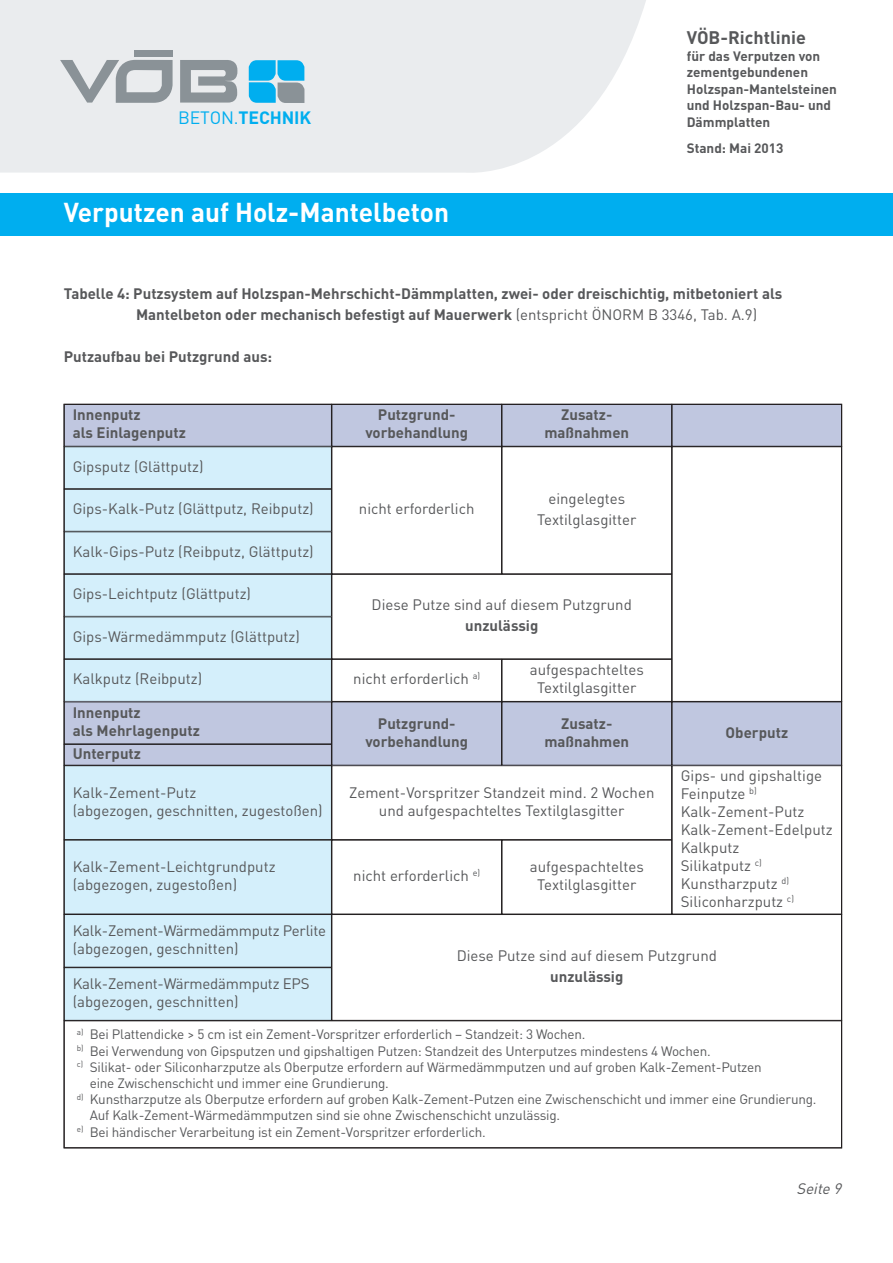
<style>
.page{position:relative;width:893px;height:1263px;background:#fff}
.page>*{position:absolute;margin:0;border:0;box-sizing:border-box;transform-origin:0 0}
.t1{font:700 27px "DINOT";color:#fff}
.t2{font:700 18px "DINOT";color:#57585a}
.t3{font:700 17.7px "DINOT";letter-spacing:-.01em;color:#00aeef}
.t4{font:15px/18px "DINOT";color:#57585a}
.t5{font:700 15px/18px "DINOT";color:#57585a;text-align:center}
.t6{font:italic 15px "DINOT";color:#57585a}
.t7{font:13.5px "DINOT";letter-spacing:-.015em;color:#57585a}
.t8{font:700 13.5px/16.5px "DINOT";color:#57585a}
.s1{font-weight:400}
</style>
<div class="page">
<svg style="left:0;top:0;width:646px;height:173px;background:#ebedef"></svg>
<div style="left:134px;top:51px;width:38px;height:6px;background:#8a9297"></div>
<svg style="left:180px;top:60px;width:59px;height:43px;background:#a4aaae"></svg>
<svg style="left:60px;top:60px;width:113px;height:43px;background:#babfc3"></svg>
<svg style="left:249px;top:60px;width:55px;height:43px;background:#3bafdb"></svg>
<div style="left:0;top:193px;width:893px;height:43px;background:#00aeef"></div>
<div style="left:64px;top:404px;width:267px;height:42px;background:#c0c7e0"></div>
<div style="left:332px;top:404px;width:170px;height:42px;background:#c0c7e0"></div>
<div style="left:502px;top:404px;width:170px;height:42px;background:#c0c7e0"></div>
<div style="left:672px;top:404px;width:170px;height:42px;background:#c0c7e0"></div>
<div style="left:64px;top:447px;width:267px;height:42px;background:#d4effb"></div>
<div style="left:64px;top:446px;width:268px;height:43px;border:1px solid #231f20"></div>
<div style="left:64px;top:489px;width:267px;height:42px;background:#d4effb"></div>
<div style="left:64px;top:489px;width:268px;height:42px;border:1px solid #231f20"></div>
<div style="left:64px;top:532px;width:267px;height:42px;background:#d4effb"></div>
<div style="left:64px;top:574px;width:267px;height:42px;background:#d4effb"></div>
<div style="left:64px;top:574px;width:268px;height:43px;border:1px solid #231f20"></div>
<div style="left:64px;top:617px;width:267px;height:42px;background:#d4effb"></div>
<div style="left:64px;top:659px;width:267px;height:42px;background:#d4effb"></div>
<div style="left:64px;top:659px;width:268px;height:43px;border:1px solid #231f20"></div>
<div style="left:64px;top:702px;width:267px;height:42px;background:#c0c7e0"></div>
<div style="left:64px;top:744px;width:267px;height:21px;background:#c0c7e0"></div>
<div style="left:64px;top:744px;width:268px;height:21px;border:1px solid #231f20"></div>
<div style="left:64px;top:766px;width:267px;height:74px;background:#d4effb"></div>
<div style="left:64px;top:765px;width:268px;height:75px;border:1px solid #231f20"></div>
<div style="left:332px;top:765px;width:340px;height:75px;border:1px solid #231f20"></div>
<div style="left:64px;top:840px;width:267px;height:74px;background:#d4effb"></div>
<div style="left:64px;top:914px;width:267px;height:53px;background:#d4effb"></div>
<div style="left:64px;top:914px;width:268px;height:53px;border:1px solid #231f20"></div>
<div style="left:64px;top:968px;width:267px;height:52px;background:#d4effb"></div>
<div style="left:64px;top:967px;width:268px;height:53px;border:1px solid #231f20"></div>
<div style="left:332px;top:702px;width:170px;height:63px;background:#c0c7e0"></div>
<div style="left:672px;top:765px;width:170px;height:149px;border:1px solid #231f20"></div>
<div style="left:332px;top:914px;width:510px;height:106px;border:1px solid #231f20"></div>
<div style="left:502px;top:702px;width:170px;height:63px;background:#c0c7e0"></div>
<div style="left:672px;top:702px;width:170px;height:63px;background:#c0c7e0"></div>
<div style="left:332px;top:446px;width:170px;height:128px;border:1px solid #231f20"></div>
<div style="left:332px;top:574px;width:340px;height:85px;border:1px solid #231f20"></div>
<div style="left:332px;top:659px;width:170px;height:43px;border:1px solid #231f20"></div>
<div style="left:502px;top:659px;width:170px;height:43px;border:1px solid #231f20"></div>
<div style="left:502px;top:446px;width:170px;height:128px;border:1px solid #231f20"></div>
<div style="left:672px;top:446px;width:170px;height:256px;border:1px solid #231f20"></div>
<p class="t3" style="left:178px;top:111px;width:134px"><span class="s1">BETON.</span>TECHNIK</p>
<h1 class="t1" style="left:64px;top:203px;width:387px">Verputzen auf Holz-Mantelbeton</h1>
<p class="t2" style="left:687px;top:31px;width:121px">VÖB-Richtlinie</p>
<p class="t8" style="left:687px;top:49px;width:152px">für das Verputzen von zementgebundenen<br>Holzspan-Mantelsteinen und Holzspan-Bau- und<br>Dämmplatten</p>
<p class="t8" style="left:687px;top:142px;width:98px">Stand: Mai 2013</p>
<p class="t5" style="left:136px;top:284px;width:648px;line-height:21px;text-align:left;text-indent:-72px">Tabelle 4: Putzsystem auf Holzspan-Mehrschicht-Dämmplatten, zwei- oder dreischichtig, mitbetoniert als<br>Mantelbeton oder mechanisch befestigt auf Mauerwerk <span class="s1">(entspricht ÖNORM B 3346, Tab. A.9)</span></p>
<p class="t5" style="left:64px;top:349px;width:210px">Putzaufbau bei Putzgrund aus:</p>
<p class="t5" style="left:73px;top:407px;width:115px;text-align:left">Innenputz<br>als Einlagenputz</p>
<p class="t5" style="left:365px;top:407px;width:104px">Putzgrund&shy;vorbehandlung</p>
<p class="t5" style="left:544px;top:407px;width:86px">Zusatz&shy;maßnahmen</p>
<p class="t4" style="left:73px;top:459px;width:132px">Gipsputz (Glättputz)</p>
<p class="t4" style="left:73px;top:501px;width:242px">Gips-Kalk-Putz (Glättputz, Reibputz)</p>
<p class="t4" style="left:73px;top:544px;width:242px">Kalk-Gips-Putz (Reibputz, Glättputz)</p>
<p class="t4" style="left:73px;top:587px;width:180px">Gips-Leichtputz (Glättputz)</p>
<p class="t4" style="left:73px;top:629px;width:229px">Gips-Wärmedämmputz (Glättputz)</p>
<p class="t4" style="left:73px;top:672px;width:131px">Kalkputz (Reibputz)</p>
<p class="t5" style="left:73px;top:705px;width:129px;text-align:left">Innenputz<br>als Mehrlagenputz</p>
<p class="t5" style="left:73px;top:746px;width:70px">Unterputz</p>
<p class="t4" style="left:73px;top:785px;width:251px">Kalk-Zement-Putz<br>(abgezogen, geschnitten, zugestoßen)</p>
<p class="t4" style="left:349px;top:785px;width:307px;text-align:center">Zement-Vorspritzer Standzeit mind. 2 Wochen und aufgespachteltes Textilglasgitter</p>
<p class="t4" style="left:537px;top:489px;width:101px;line-height:21px;text-align:center">eingelegtes<br>Textilglasgitter</p>
<p class="t4" style="left:359px;top:501px;width:117px">nicht erforderlich</p>
<p class="t4" style="left:372px;top:597px;width:262px">Diese Putze sind auf diesem Putzgrund</p>
<p class="t5" style="left:465px;top:618px;width:75px">unzulässig</p>
<p class="t4" style="left:353px;top:672px;width:128px">nicht erforderlich <sup>a)</sup></p>
<p class="t4" style="left:530px;top:663px;width:115px;text-align:center">aufgespachteltes<br>Textilglasgitter</p>
<p class="t5" style="left:365px;top:715px;width:104px">Putzgrund&shy;vorbehandlung</p>
<p class="t5" style="left:544px;top:715px;width:86px">Zusatz&shy;maßnahmen</p>
<p class="t5" style="left:726px;top:724px;width:64px">Oberputz</p>
<p class="t4" style="left:681px;top:768px;width:153px">Gips- und gipshaltige<br>Feinputze <sup>b)<br></sup>Kalk-Zement-Putz<br>Kalk-Zement-Edelputz<br>Kalkputz<br>Silikatputz <sup>c)<br></sup>Kunstharzputz <sup>d)<br></sup>Siliconharzputz <sup>c)</sup></p>
<p class="t4" style="left:353px;top:868px;width:128px">nicht erforderlich <sup>e)</sup></p>
<p class="t4" style="left:530px;top:859px;width:115px;text-align:center">aufgespachteltes<br>Textilglasgitter</p>
<p class="t4" style="left:73px;top:859px;width:204px">Kalk-Zement-Leichtgrundputz (abgezogen, zugestoßen)</p>
<p class="t4" style="left:73px;top:923px;width:255px">Kalk-Zement-Wärmedämmputz Perlite (abgezogen, geschnitten)</p>
<p class="t4" style="left:73px;top:976px;width:238px">Kalk-Zement-Wärmedämmputz EPS (abgezogen, geschnitten)</p>
<p class="t4" style="left:457px;top:948px;width:262px">Diese Putze sind auf diesem Putzgrund</p>
<p class="t5" style="left:550px;top:969px;width:75px">unzulässig</p>
<p class="t7" style="left:77px;top:1030px;width:510px"><sup>a)</sup> Bei Plattendicke &gt; 5 cm ist ein Zement-Vorspritzer erforderlich – Standzeit: 3 Wochen.</p>
<p class="t7" style="left:77px;top:1046px;width:635px"><sup>b)</sup> Bei Verwendung von Gipsputzen und gipshaltigen Putzen: Standzeit des Unterputzes mindestens 4 Wochen.</p>
<p class="t7" style="left:77px;top:1062px;width:686px"><sup>c)</sup> Silikat- oder Siliconharzputze als Oberputze erfordern auf Wärmedämmputzen und auf groben Kalk-Zement-Putzen</p>
<p class="t7" style="left:90px;top:1078px;width:301px">eine Zwischenschicht und immer eine Grundierung.</p>
<p class="t7" style="left:77px;top:1094px;width:741px"><sup>d)</sup> Kunstharzputze als Oberputze erfordern auf groben Kalk-Zement-Putzen eine Zwischenschicht und immer eine Grundierung.</p>
<p class="t7" style="left:90px;top:1111px;width:472px">Auf Kalk-Zement-Wärmedämmputzen sind sie ohne Zwischenschicht unzulässig.</p>
<p class="t7" style="left:77px;top:1127px;width:410px"><sup>e)</sup> Bei händischer Verarbeitung ist ein Zement-Vorspritzer erforderlich.</p>
<p class="t6" style="left:796px;top:1183px;width:49px">Seite 9</p>
</div>
